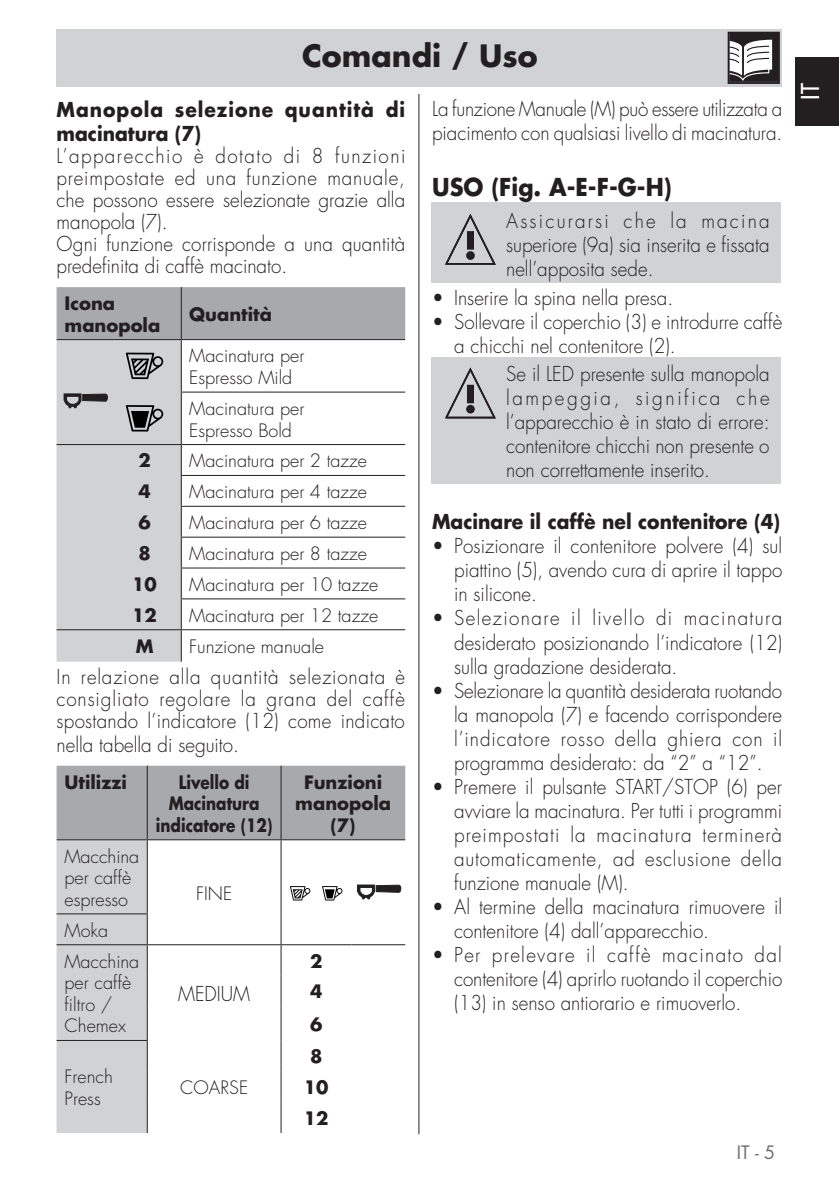
<style>
.page{position:relative;width:839px;height:1192px;background:#fff}
.page>*{position:absolute;margin:0;border:0;box-sizing:border-box;transform-origin:0 0}
.Testo{font:700 30px "Futura Std";color:#231f20}
.testo_tab{font:700 24px "Futura Std";color:#231f20;scale:.94 1}
.t1{font:500 24px "Futura Std";color:#fff}
.testo_tab-2{font:300 20px/24px "Futura Std";color:#231f20;text-align:justify;scale:.94 1}
.testo_tab-3{font:700 20px/24px "Futura Std";letter-spacing:.05em;color:#231f20;scale:.94 1}
.testo_tab-4{font:700 20px "Futura Std";color:#231f20;scale:.94 1}
.Testo-2{font:300 18px/21.6px "Futura Std";color:#231f20}
.Testo-3{font:700 18px/21.6px "Futura Std";color:#231f20}
.Testo-4{font:700 18px/21.6px "Futura Std";color:#231f20;text-align:center;scale:.85 1}
.testo_tab-5{font:700 18px "Futura Std";color:#231f20}
.t2{font:18px "Futura Std";color:#6c6d70}
</style>
<div class="page">
<hr style="left:418px;top:94px;width:1px;height:1040px;background:#231f20">
<div style="left:57px;top:29px;width:725px;height:58px;background:#d1d2d4"></div>
<div style="left:795px;top:58px;width:44px;height:68px;background:#231f20"></div>
<div style="left:432px;top:357px;width:349px;height:126px;background:#d1d2d4"></div>
<div style="left:432px;top:203px;width:349px;height:80px;background:#d1d2d4"></div>
<svg style="left:57px;top:765px;width:348px;height:368px"></svg>
<svg style="left:445px;top:214px;width:51px;height:51px"></svg>
<svg style="left:445px;top:367px;width:51px;height:51px"></svg>
<svg style="left:728px;top:32px;width:52px;height:52px;background:#817f80"></svg>
<svg style="left:57px;top:287px;width:348px;height:374px"></svg>
<p class="Testo" style="left:302px;top:36px;width:237px">Comandi / Uso</p>
<p class="testo_tab-3" style="left:57px;top:97px;width:372px">Manopola selezione quantità di macinatura (7)</p>
<p class="testo_tab-2" style="left:57px;top:145px;width:373px;line-height:22px">L’apparecchio è dotato di 8 funzioni preimpostate ed una funzione manuale, che possono essere selezionate grazie alla manopola (7).</p>
<p class="testo_tab-2" style="left:57px;top:233px;width:373px;line-height:22px">Ogni funzione corrisponde a una quantità predefinita di caffè macinato.</p>
<p class="Testo-3" style="left:65px;top:292px;width:97px">Icona manopola</p>
<p class="Testo-3" style="left:189px;top:303px;width:84px">Quantità</p>
<p class="Testo-2" style="left:189px;top:345px;width:117px">Macinatura per</p>
<p class="Testo-2" style="left:189px;top:367px;width:105px">Espresso Mild</p>
<p class="Testo-2" style="left:189px;top:398px;width:117px">Macinatura per</p>
<p class="Testo-2" style="left:189px;top:420px;width:104px">Espresso Bold</p>
<p class="testo_tab-5" style="left:138px;top:448px;width:14px">2</p>
<p class="Testo-2" style="left:189px;top:450px;width:179px">Macinatura per 2 tazze</p>
<p class="testo_tab-5" style="left:138px;top:479px;width:14px">4</p>
<p class="Testo-2" style="left:189px;top:481px;width:179px">Macinatura per 4 tazze</p>
<p class="testo_tab-5" style="left:138px;top:510px;width:14px">6</p>
<p class="Testo-2" style="left:189px;top:512px;width:179px">Macinatura per 6 tazze</p>
<p class="testo_tab-5" style="left:138px;top:541px;width:14px">8</p>
<p class="Testo-2" style="left:189px;top:543px;width:179px">Macinatura per 8 tazze</p>
<p class="testo_tab-5" style="left:132px;top:572px;width:26px">10</p>
<p class="Testo-2" style="left:189px;top:574px;width:190px">Macinatura per 10 tazze</p>
<p class="testo_tab-5" style="left:132px;top:603px;width:26px">12</p>
<p class="Testo-2" style="left:189px;top:605px;width:190px">Macinatura per 12 tazze</p>
<p class="testo_tab-5" style="left:136px;top:634px;width:19px">M</p>
<p class="Testo-2" style="left:189px;top:635px;width:136px">Funzione manuale</p>
<p class="testo_tab-2" style="left:57px;top:666px;width:372px;line-height:22px">In relazione alla quantità selezionata è consigliato regolare la grana del caffè spostando l’indicatore (12) come indicato</p>
<p class="testo_tab-2" style="left:57px;top:733px;width:196px">nella tabella di seguito.</p>
<p class="Testo-3" style="left:65px;top:770px;width:64px">Utilizzi</p>
<p class="Testo-4" style="left:169px;top:770px;width:109px">Livello di<br>Macinatura</p>
<p class="Testo-4" style="left:156px;top:814px;width:139px">indicatore (12)</p>
<p class="Testo-3" style="left:295px;top:770px;width:97px;text-align:center">Funzioni manopola (7)</p>
<p class="Testo-2" style="left:65px;top:845px;width:76px">Macchina per caffè espresso</p>
<p class="Testo-2" style="left:65px;top:919px;width:45px">Moka</p>
<p class="Testo-2" style="left:65px;top:950px;width:76px">Macchina per caffè filtro /<br>Chemex</p>
<p class="Testo-2" style="left:196px;top:882px;width:38px">FINE</p>
<p class="testo_tab-2" style="left:178px;top:982px;width:78px">MEDIUM</p>
<p class="Testo-2" style="left:65px;top:1066px;width:50px">French<br>Press</p>
<p class="Testo-2" style="left:180px;top:1077px;width:69px">COARSE</p>
<p class="Testo-3" style="left:310px;top:949px;width:14px">2</p>
<p class="Testo-3" style="left:310px;top:980px;width:14px">4</p>
<p class="Testo-3" style="left:310px;top:1013px;width:14px">6</p>
<p class="Testo-3" style="left:310px;top:1045px;width:14px">8</p>
<p class="Testo-3" style="left:304px;top:1076px;width:26px">10</p>
<p class="Testo-3" style="left:304px;top:1107px;width:26px">12</p>
<p class="testo_tab-2" style="left:432px;top:97px;width:374px">La funzione Manuale (M) può essere utilizzata a piacimento con qualsiasi livello di macinatura.</p>
<p class="testo_tab" style="left:432px;top:171px;width:256px">USO (Fig. A-E-F-G-H)</p>
<p class="testo_tab-2" style="left:506px;top:209px;width:282px">Assicurarsi che la macina superiore (9a) sia inserita e fissata nell’apposita sede.</p>
<p class="testo_tab-2" style="left:432px;top:286px;width:258px">• Inserire la spina nella presa.</p>
<p class="testo_tab-2" style="left:454px;top:310px;width:351px;text-indent:-22px">• Sollevare il coperchio (3) e introdurre caffè a chicchi nel contenitore (2).</p>
<p class="testo_tab-2" style="left:506px;top:363px;width:282px">Se il LED presente sulla manopola lampeggia, significa che l’apparecchio è in stato di errore: contenitore chicchi non presente o non correttamente inserito.</p>
<p class="testo_tab-4" style="left:432px;top:508px;width:372px">Macinare il caffè nel contenitore (4)</p>
<p class="testo_tab-2" style="left:454px;top:535px;width:351px;text-indent:-22px">• Posizionare il contenitore polvere (4) sul piattino (5), avendo cura di aprire il tappo in silicone.</p>
<p class="testo_tab-2" style="left:454px;top:607px;width:351px;text-indent:-22px">• Selezionare il livello di macinatura desiderato posizionando l’indicatore (12) sulla gradazione desiderata.</p>
<p class="testo_tab-2" style="left:454px;top:679px;width:351px;text-indent:-22px">• Selezionare la quantità desiderata ruotando la manopola (7) e facendo corrispondere l’indicatore rosso della ghiera con il programma desiderato: da “2” a “12”.</p>
<p class="testo_tab-2" style="left:454px;top:775px;width:350px;text-indent:-22px">• Premere il pulsante START/STOP (6) per avviare la macinatura. Per tutti i programmi preimpostati la macinatura terminerà automaticamente, ad esclusione della funzione manuale (M).</p>
<p class="testo_tab-2" style="left:454px;top:895px;width:351px;text-indent:-22px">• Al termine della macinatura rimuovere il contenitore (4) dall’apparecchio.</p>
<p class="testo_tab-2" style="left:454px;top:943px;width:351px;text-indent:-22px">• Per prelevare il caffè macinato dal contenitore (4) aprirlo ruotando il coperchio (13) in senso antiorario e rimuoverlo.</p>
<p class="t2" style="left:737px;top:1140px;width:40px">IT - 5</p>
<p class="t1" style="left:795px;top:100px;width:18px;rotate:-90deg">IT</p>
</div>
